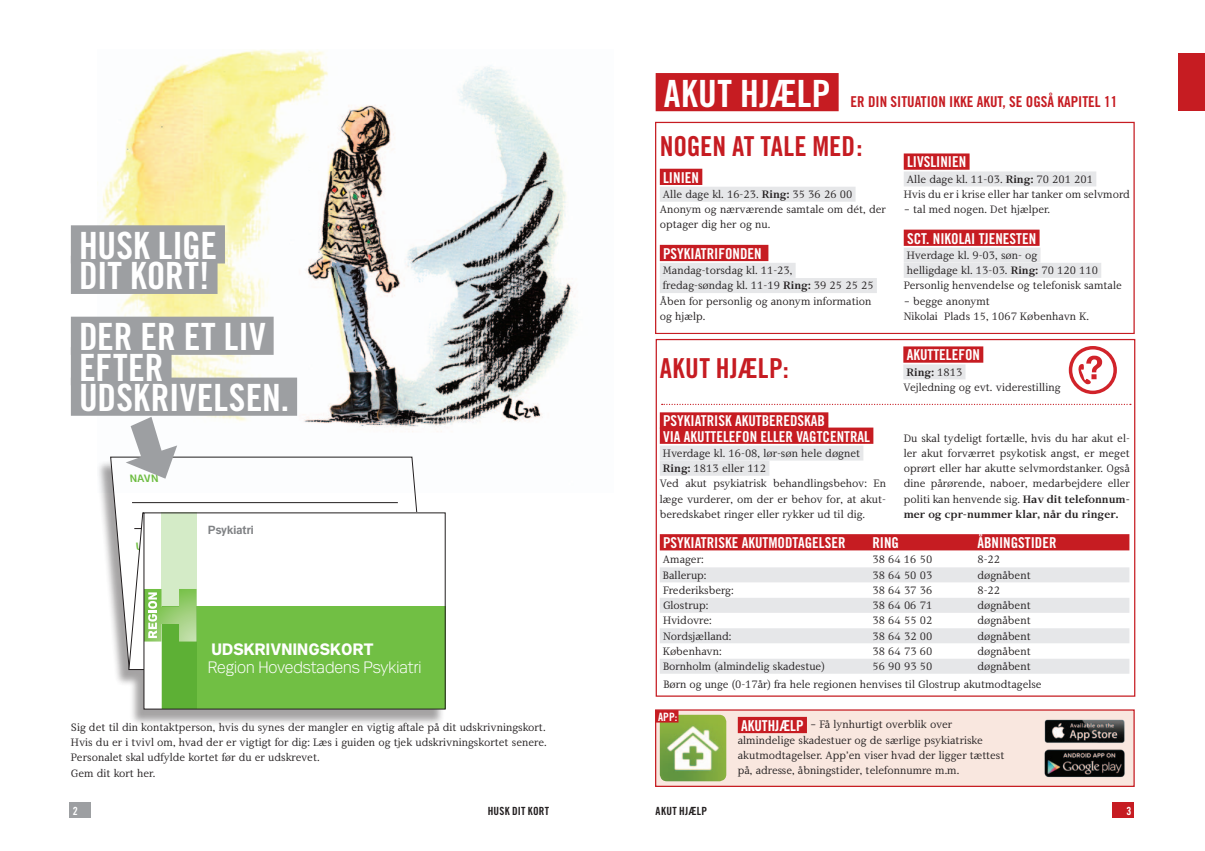
<style>
.page{position:relative;width:1205px;height:851px;background:#fff}
.page>*{position:absolute;margin:0;border:0;box-sizing:border-box;transform-origin:0 0}
.t1{font:37.5px/30.5px "Trade Gothic Bold Cond Twenty";letter-spacing:.005em;color:#fff}
.t2{font:27.5px "Trade Gothic Bold Cond Twenty";color:#c61c22}
.t3{font:300 17.5px/18.2px "Mari";color:#fff}
.t4{font:15px "Trade Gothic Bold Cond Twenty";color:#fff}
.t5{font:15px "Trade Gothic Bold Cond Twenty";color:#c61c22}
.t6{font:700 12.5px "Mari";color:#808285}
.t7{font:11.5px "Trade Gothic Bold Cond Twenty";color:#fff}
.t8{font:11.25px/15.2px "Ninetysix K Serif";color:#231f20}
.t9{font:11.25px "Trade Gothic Bold Cond Twenty";color:#231f20}
.t10{font:700 11.25px "Mari";color:#71bf44}
.t11{font:11.25px "Trade Gothic Bold Cond Twenty";color:#fff}
.s1{font-weight:800}
.s2{font-weight:700}
.s3{font-family:"Trade Gothic Bold Cond Twenty";font-size:15px;color:#fff}
</style>
<div class="page">
<div style="left:1112px;top:802px;width:22px;height:15px;background:#c61c22"></div>
<div style="left:69px;top:802px;width:22px;height:15px;background:#9d9fa2"></div>
<div style="left:96px;top:459px;width:349px;height:266px;background:#231f20;opacity:.41"></div>
<svg style="left:110px;top:492px;width:321px;height:177px"></svg>
<div style="left:144px;top:513px;width:301px;height:196px;background:#fff"></div>
<div style="left:162px;top:606px;width:283px;height:102px;background:#71bf44"></div>
<svg style="left:112px;top:513px;width:85px;height:156px"></svg>
<img style="left:97px;top:49px;width:481px;height:443px">
<div style="left:656px;top:73px;width:182px;height:38px;background:#c61c22"></div>
<div style="left:660px;top:169px;width:42px;height:16px;background:#c61c22"></div>
<div style="left:660px;top:187px;width:195px;height:15px;background:#e6e7e9"></div>
<div style="left:660px;top:245px;width:108px;height:16px;background:#c61c22"></div>
<div style="left:660px;top:263px;width:135px;height:15px;background:#e6e7e9"></div>
<div style="left:660px;top:278px;width:217px;height:15px;background:#e6e7e9"></div>
<div style="left:904px;top:153px;width:65px;height:17px;background:#c61c22"></div>
<div style="left:904px;top:171px;width:192px;height:15px;background:#e6e7e9"></div>
<div style="left:904px;top:229px;width:135px;height:17px;background:#c61c22"></div>
<div style="left:904px;top:247px;width:136px;height:15px;background:#e6e7e9"></div>
<div style="left:904px;top:263px;width:197px;height:15px;background:#e6e7e9"></div>
<div style="left:655px;top:122px;width:479px;height:212px;border:1px solid #c61c22"></div>
<div style="left:660px;top:412px;width:168px;height:16px;background:#c61c22"></div>
<div style="left:660px;top:427px;width:213px;height:17px;background:#c61c22"></div>
<div style="left:660px;top:445px;width:203px;height:15px;background:#e6e7e9"></div>
<div style="left:660px;top:460px;width:109px;height:15px;background:#e6e7e9"></div>
<div style="left:656px;top:710px;width:478px;height:76px;background:#f9e7df"></div>
<div style="left:738px;top:716px;width:69px;height:17px;background:#c61c22"></div>
<div style="left:660px;top:534px;width:469px;height:16px;background:#c61c22"></div>
<div style="left:660px;top:567px;width:469px;height:15px;background:#e6e7e9"></div>
<div style="left:660px;top:597px;width:469px;height:15px;background:#e6e7e9"></div>
<div style="left:660px;top:628px;width:469px;height:15px;background:#e6e7e9"></div>
<div style="left:660px;top:658px;width:469px;height:15px;background:#e6e7e9"></div>
<svg style="left:126px;top:417px;width:51px;height:61px"></svg>
<div style="left:71px;top:225px;width:154px;height:38px;background:#9d9fa2"></div>
<div style="left:71px;top:256px;width:146px;height:38px;background:#9d9fa2"></div>
<div style="left:71px;top:316px;width:203px;height:39px;background:#9d9fa2"></div>
<div style="left:71px;top:347px;width:101px;height:38px;background:#9d9fa2"></div>
<div style="left:71px;top:377px;width:226px;height:38px;background:#9d9fa2"></div>
<img style="left:660px;top:714px;width:66px;height:67px">
<img style="left:1033px;top:709px;width:101px;height:78px">
<div style="left:903px;top:346px;width:80px;height:16px;background:#c61c22"></div>
<div style="left:903px;top:364px;width:62px;height:15px;background:#e6e7e9"></div>
<svg style="left:662px;top:403px;width:469px;height:2px"></svg>
<svg style="left:1069px;top:346px;width:48px;height:48px"></svg>
<div style="left:656px;top:710px;width:22px;height:12px;background:#c61c22"></div>
<div style="left:1178px;top:53px;width:27px;height:58px;background:#c61c22"></div>
<p class="t1" style="left:79px;top:230px;width:140px">HUSK LIGE<br>DIT KORT!</p>
<p class="t1" style="left:79px;top:321px;width:212px">DER ER ET LIV<br>EFTER<br>UDSKRIVELSEN.</p>
<p class="t10" style="left:130px;top:471px;width:31px">NAVN</p>
<p class="t6" style="left:208px;top:522px;width:47px">Psykiatri</p>
<p class="t3" style="left:208px;top:639px;width:215px"><span class="s1">UDSKRIVNINGSKORT<br></span>Region Hovedstadens Psykiatri</p>
<p class="t8" style="left:71px;top:719px;width:477px">Sig det til din kontaktperson, hvis du synes der mangler en vigtig aftale på dit udskrivningskort.<br>Hvis du er i tvivl om, hvad der er vigtigt for dig: Læs i guiden og tjek udskrivningskortet senere.<br>Personalet skal udfylde kortet før du er udskrevet.<br>Gem dit kort her.</p>
<p class="t1" style="left:664px;top:78px;width:168px">AKUT HJÆLP</p>
<p class="t5" style="left:850px;top:92px;width:268px">ER DIN SITUATION IKKE AKUT, SE OGSÅ KAPITEL 11</p>
<p class="t2" style="left:660px;top:129px;width:204px">NOGEN AT TALE MED:</p>
<p class="t4" style="left:663px;top:168px;width:36px">LINIEN</p>
<p class="t8" style="left:660px;top:187px;width:228px">Alle dage kl. 16-23. <span class="s2">Ring:</span> 35 36 26 00<br>Anonym og nærværende samtale om dét, der optager dig her og nu.</p>
<p class="t4" style="left:663px;top:244px;width:98px">PSYKIATRIFONDEN</p>
<p class="t8" style="left:660px;top:263px;width:215px">Mandag-torsdag kl. 11-23,<br>fredag-søndag kl. 11-19 <span class="s2">Ring:</span> 39 25 25 25<br>Åben for personlig og anonym information og hjælp.</p>
<p class="t4" style="left:907px;top:153px;width:59px">LIVSLINIEN</p>
<p class="t8" style="left:904px;top:171px;width:228px">Alle dage kl. 11-03. <span class="s2">Ring:</span> 70 201 201<br>Hvis du er i krise eller har tanker om selvmord</p>
<p class="t8" style="left:904px;top:202px;width:148px">– tal med nogen. Det hjælper.</p>
<p class="t4" style="left:907px;top:229px;width:129px">SCT. NIKOLAI TJENESTEN</p>
<p class="t8" style="left:904px;top:248px;width:220px">Hverdage kl. 9-03, søn- og<br>helligdage kl. 13-03. <span class="s2">Ring:</span> 70 120 110<br>Personlig henvendelse og telefonisk samtale</p>
<p class="t8" style="left:904px;top:293px;width:187px">– begge anonymt<br>Nikolai Plads 15, 1067 København K.</p>
<p class="t2" style="left:660px;top:352px;width:14px">AKUT</p>
<p class="t2" style="left:716px;top:352px;width:74px">HJÆLP:</p>
<p class="t4" style="left:663px;top:412px;width:8px">PSYKIATRISK</p>
<p class="t4" style="left:735px;top:412px;width:8px">AKUT</p>
<p class="t4" style="left:762px;top:412px;width:16px">BEREDSKA</p>
<p class="t4" style="left:817px;top:412px;width:9px">B</p>
<p class="t4" style="left:663px;top:427px;width:29px">VIA AKUTTELEFO</p>
<p class="t4" style="left:750px;top:427px;width:19px">N ELLER</p>
<p class="t4" style="left:796px;top:427px;width:8px">VAGTCE</p>
<p class="t4" style="left:837px;top:427px;width:15px">NTRAL</p>
<p class="t8" style="left:660px;top:445px;width:228px">Hverdage kl. 16-08, lør-søn hele døgnet <span class="s2">Ring:</span> 1813 eller 112<br>Ved akut psykiatrisk behandlingsbehov: En læge vurderer, om der er behov for, at akut&shy;beredskabet ringer eller rykker ud til dig.</p>
<p class="t4" style="left:906px;top:346px;width:8px">AKUTTELEFO</p>
<p class="t4" style="left:972px;top:346px;width:9px">N</p>
<p class="t8" style="left:903px;top:364px;width:159px"><span class="s2">Ring:</span> 1813<br>Vejledning og evt. viderestilling</p>
<p class="t8" style="left:904px;top:430px;width:228px;text-align:justify">Du skal tydeligt fortælle, hvis du har akut el&shy;ler akut forværret psykotisk angst, er meget oprørt eller har akutte selvmordstanker. Også dine pårørende, naboer, medarbejdere eller politi kan henvende sig. <span class="s2">Hav dit telefonnum&shy;mer og cpr-nummer klar, når du ringer.</span></p>
<p class="t4" style="left:663px;top:533px;width:88px">PSYKIATRISKE AKUTMODTAGELSERR</p>
<p class="t4" style="left:880px;top:533px;width:45px">ING ÅBN</p>
<p class="t4" style="left:999px;top:533px;width:59px">INGSTIDER</p>
<p class="t8" style="left:663px;top:552px;width:42px">Amager:</p>
<p class="t8" style="left:872px;top:552px;width:61px">38 64 16 50</p>
<p class="t8" style="left:977px;top:552px;width:24px">8-22</p>
<p class="t8" style="left:663px;top:567px;width:45px">Ballerup:</p>
<p class="t8" style="left:872px;top:567px;width:61px">38 64 50 03</p>
<p class="t8" style="left:977px;top:567px;width:55px">døgnåbent</p>
<p class="t8" style="left:663px;top:582px;width:72px">Frederiksberg:</p>
<p class="t8" style="left:872px;top:582px;width:61px">38 64 37 36</p>
<p class="t8" style="left:977px;top:582px;width:24px">8-22</p>
<p class="t8" style="left:663px;top:598px;width:47px">Glostrup:</p>
<p class="t8" style="left:872px;top:598px;width:61px">38 64 06 71</p>
<p class="t8" style="left:977px;top:598px;width:55px">døgnåbent</p>
<p class="t8" style="left:663px;top:613px;width:50px">Hvidovre:</p>
<p class="t8" style="left:872px;top:613px;width:61px">38 64 55 02</p>
<p class="t8" style="left:977px;top:613px;width:55px">døgnåbent</p>
<p class="t8" style="left:663px;top:628px;width:70px">Nordsjælland:</p>
<p class="t8" style="left:872px;top:628px;width:61px">38 64 32 00</p>
<p class="t8" style="left:977px;top:628px;width:55px">døgnåbent</p>
<p class="t8" style="left:663px;top:643px;width:60px">København:</p>
<p class="t8" style="left:872px;top:643px;width:61px">38 64 73 60</p>
<p class="t8" style="left:977px;top:643px;width:55px">døgnåbent</p>
<p class="t8" style="left:663px;top:658px;width:163px">Bornholm (almindelig skadestue)</p>
<p class="t8" style="left:872px;top:658px;width:61px">56 90 93 50</p>
<p class="t8" style="left:663px;top:657px;width:380px;line-height:17.8px;text-indent:314px">døgnåbent<br>Børn og unge (0-17år) fra hele regionen henvises til Glostrup akutmodtagelse</p>
<p class="t7" style="left:658px;top:709px;width:21px">APP:</p>
<p class="t8" style="left:738px;top:717px;width:268px"><span class="s3">AKUTHJ ÆLP</span> – Få lynhurtigt overblik over almindelige skadestuer og de særlige psykiatriske akutmodtagelser. App’en viser hvad der ligger tættest på, adresse, åbningstider, telefonnumre m.m.</p>
<p class="t11" style="left:73px;top:803px;width:6px">2</p>
<p class="t9" style="left:488px;top:803px;width:47px">HUSK DITKORT</p>
<p class="t9" style="left:656px;top:803px;width:7px">AKUT</p>
<p class="t9" style="left:679px;top:803px;width:17px">HJÆLP</p>
<p class="t11" style="left:1126px;top:803px;width:6px">3</p>
</div>
